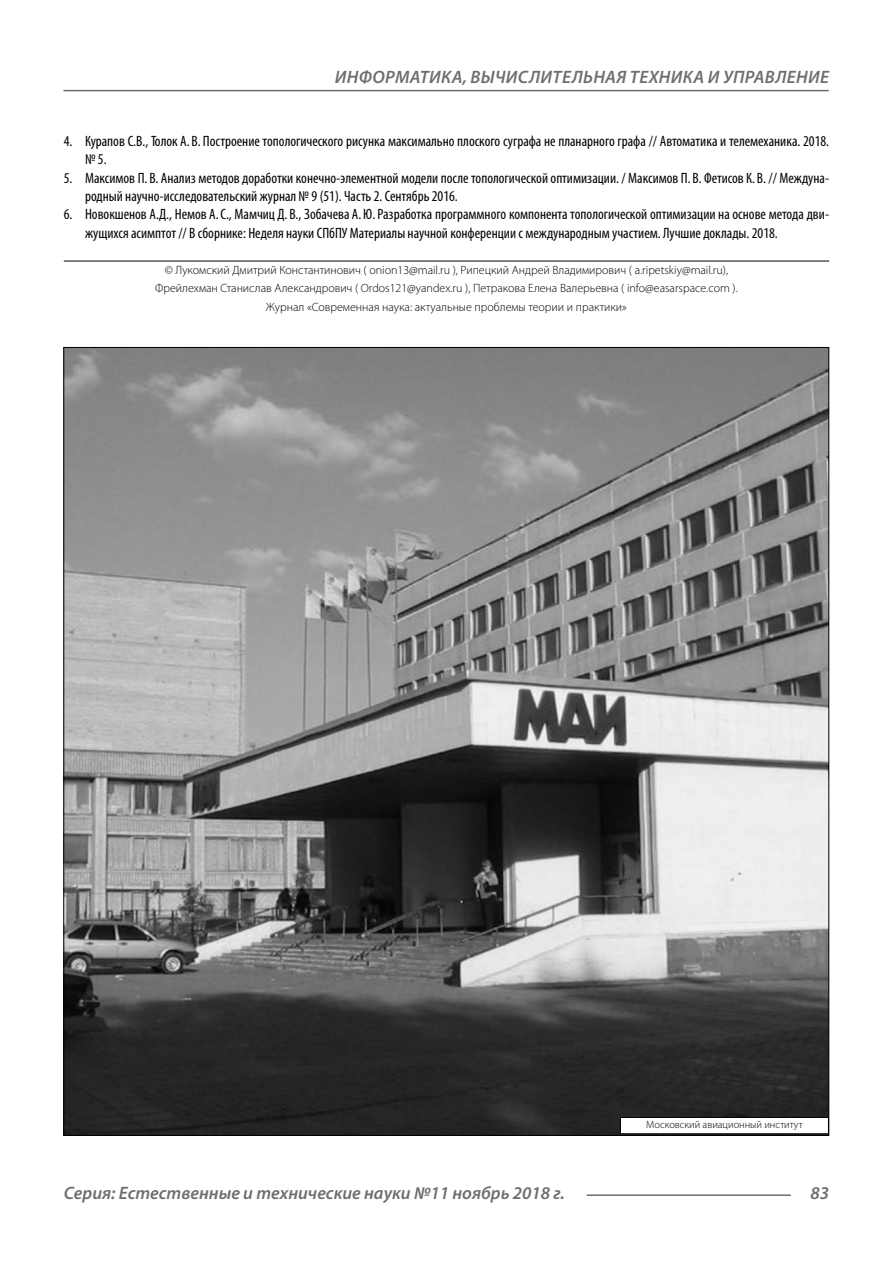
<style>
.page{position:relative;width:893px;height:1263px;background:#fff}
.page>*{position:absolute;margin:0;border:0;box-sizing:border-box;transform-origin:0 0}
.t1{font:italic 600 18px "Myriad Pro";letter-spacing:.005em;color:#6e6e6e}
.t2{font:condensed 15px/18.3px "Myriad Pro";color:#000}
.Copy{font:300 12px/18.3px "Myriad Pro";color:#000;text-align:center}
.Author-doc{font:300 10.5px "Myriad Pro";color:#000}
</style>
<div class="page">
<hr style="left:63px;top:90px;width:766px;height:1px;background:#6e6e6e">
<hr style="left:64px;top:261px;width:765px;height:1px;background:#000">
<img style="left:65px;top:349px;width:762px;height:785px">
<div style="left:620px;top:1117px;width:208px;height:17px;background:#fff"></div>
<div style="left:620px;top:1117px;width:209px;height:17px;border:1px solid #000"></div>
<hr style="left:587px;top:1194px;width:204px;height:2px;background:#6e6e6e">
<p class="t1" style="left:335px;top:66px;width:496px">ИНФОРМАТИКА, ВЫЧИСЛИТЕЛЬНАЯ ТЕХНИКА И УПРАВЛЕНИЕ</p>
<p class="t2" style="left:85px;top:132px;width:746px;text-indent:-21px">4. Курапов С.В., Толок А. В. Построение топологического рисунка максимально плоского суграфа не планарного графа // Автоматика и телемеханика. 2018. №5.</p>
<p class="t2" style="left:85px;top:168px;width:746px;text-indent:-21px">5. Максимов П. В. Анализ методов доработки конечно-элементной модели после топологической оптимизации. / Максимов П. В. Фетисов К. В. // Междуна&shy;родный научно-исследовательский журнал № 9 (51). Часть 2. Сентябрь 2016.</p>
<p class="t2" style="left:85px;top:205px;width:746px;text-indent:-21px">6. Новокшенов А.Д., Немов А.С., Мамчиц Д. В., Зобачева А.Ю. Разработка программного компонента топологической оптимизации на основе метода дви&shy;жущихся асимптот // В сборнике: Неделя науки СПбПУ Материалы научной конференции с международным участием. Лучшие доклады. 2018.</p>
<p class="Copy" style="left:155px;top:261px;width:584px">© Лукомский Дмитрий Константинович ( onion13@mail.ru ), Рипецкий Андрей Владимирович ( a.ripetskiy@mail.ru),<br>Фрейлехман Станислав Александрович ( Ordos121@yandex.ru ), Петракова Елена Валерьевна ( info@easarspace.com ).<br>Журнал «Современная наука: актуальные проблемы теории и практики»</p>
<p class="Author-doc" style="left:646px;top:1118px;width:158px">Московский авиационный институт</p>
<p class="t1" style="left:64px;top:1182px;width:503px">Серия: Естественные и технические науки №11 ноябрь 2018 г.</p>
<p class="t1" style="left:810px;top:1182px;width:20px">83</p>
</div>
